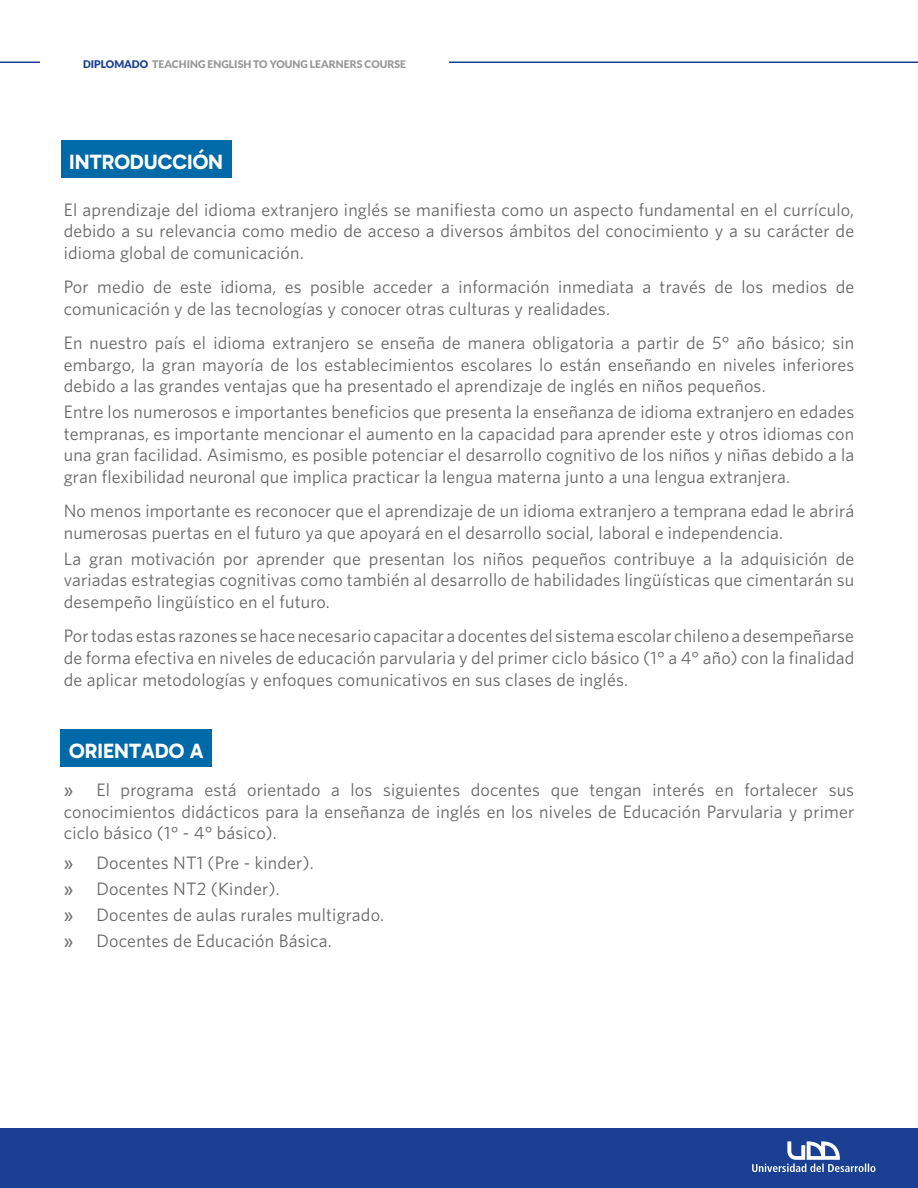
<style>
.page{position:relative;width:918px;height:1188px;background:#fff}
.page>*{position:absolute;margin:0;border:0;box-sizing:border-box;transform-origin:0 0}
.t1{font:21px "Gabarito";color:#fff}
.t2{font:18px/21.6px "Whitney";letter-spacing:.01em;color:#666;text-align:justify}
.t3{font:900 10.5px "Lato";color:#999}
.s1{color:#1b3f92}
.s2{font-weight:500}
</style>
<div class="page">
<div style="left:0;top:1128px;width:918px;height:60px;background:#1b3f92"></div>
<svg style="left:752px;top:1141px;width:123px;height:31px"></svg>
<hr style="left:0;top:62px;width:918px;height:1px;background:#1b3f92">
<div style="left:40px;top:38px;width:409px;height:51px;background:#fff"></div>
<div style="left:61px;top:140px;width:171px;height:38px;background:#0069a7"></div>
<div style="left:61px;top:729px;width:151px;height:38px;background:#0069a7"></div>
<p class="t3" style="left:83px;top:58px;width:324px"><span class="s1">DIPLOMADO</span> TEACHING ENGLISH TO YOUNG LEARNERS COURSE</p>
<p class="t1" style="left:69px;top:148px;width:155px">INTRODUCCIÓN</p>
<p class="t2" style="left:64px;top:198px;width:792px">El aprendizaje del idioma extranjero inglés se manifiesta como un aspecto fundamental en el currículo, debido a su relevancia como medio de acceso a diversos ámbitos del conocimiento y a su carácter de idioma global de comunicación.</p>
<p class="t2" style="left:64px;top:276px;width:792px">Por medio de este idioma, es posible acceder a información inmediata a través de los medios de comunicación y de las tecnologías y conocer otras culturas y realidades.</p>
<p class="t2" style="left:64px;top:332px;width:792px">En nuestro país el idioma extranjero se enseña de manera obligatoria a partir de 5° año básico; sin embargo, la gran mayoría de los establecimientos escolares lo están enseñando en niveles inferiores debido a las grandes ventajas que ha presentado el aprendizaje de inglés en niños pequeños.</p>
<p class="t2" style="left:64px;top:401px;width:792px">Entre los numerosos e importantes beneficios que presenta la enseñanza de idioma extranjero en edades tempranas, es importante mencionar el aumento en la capacidad para aprender este y otros idiomas con una gran facilidad. Asimismo, es posible potenciar el desarrollo cognitivo de los niños y niñas debido a la gran flexibilidad neuronal que implica practicar la lengua materna junto a una lengua extranjera.</p>
<p class="t2" style="left:64px;top:500px;width:792px">No menos importante es reconocer que el aprendizaje de un idioma extranjero a temprana edad le abrirá numerosas puertas en el futuro ya que apoyará en el desarrollo social, laboral e independencia.</p>
<p class="t2" style="left:64px;top:547px;width:792px">La gran motivación por aprender que presentan los niños pequeños contribuye a la adquisición de variadas estrategias cognitivas como también al desarrollo de habilidades lingüísticas que cimentarán su desempeño lingüístico en el futuro.</p>
<p class="t2" style="left:64px;top:625px;width:792px">Por todas estas razones se hace necesario capacitar a docentes del sistema escolar chileno a desempeñarse de forma efectiva en niveles de educación parvularia y del primer ciclo básico (1° a 4° año) con la finalidad de aplicar metodologías y enfoques comunicativos en sus clases de inglés.</p>
<p class="t1" style="left:69px;top:737px;width:136px">ORIENTADO A</p>
<p class="t2" style="left:64px;top:779px;width:792px"><span class="s2">»</span> El programa está orientado a los siguientes docentes que tengan interés en fortalecer sus conocimientos didácticos para la enseñanza de inglés en los niveles de Educación Parvularia y primer ciclo básico (1° - 4° básico).</p>
<p class="t2" style="left:64px;top:850px;width:322px;line-height:25.8px;text-align:left"><span class="s2">»</span> Docentes NT1 (Pre - kinder).<br><span class="s2">»</span> Docentes NT2 (Kinder).<br><span class="s2">»</span> Docentes de aulas rurales multigrado. <span class="s2">»</span> Docentes de Educación Básica.</p>
</div>
